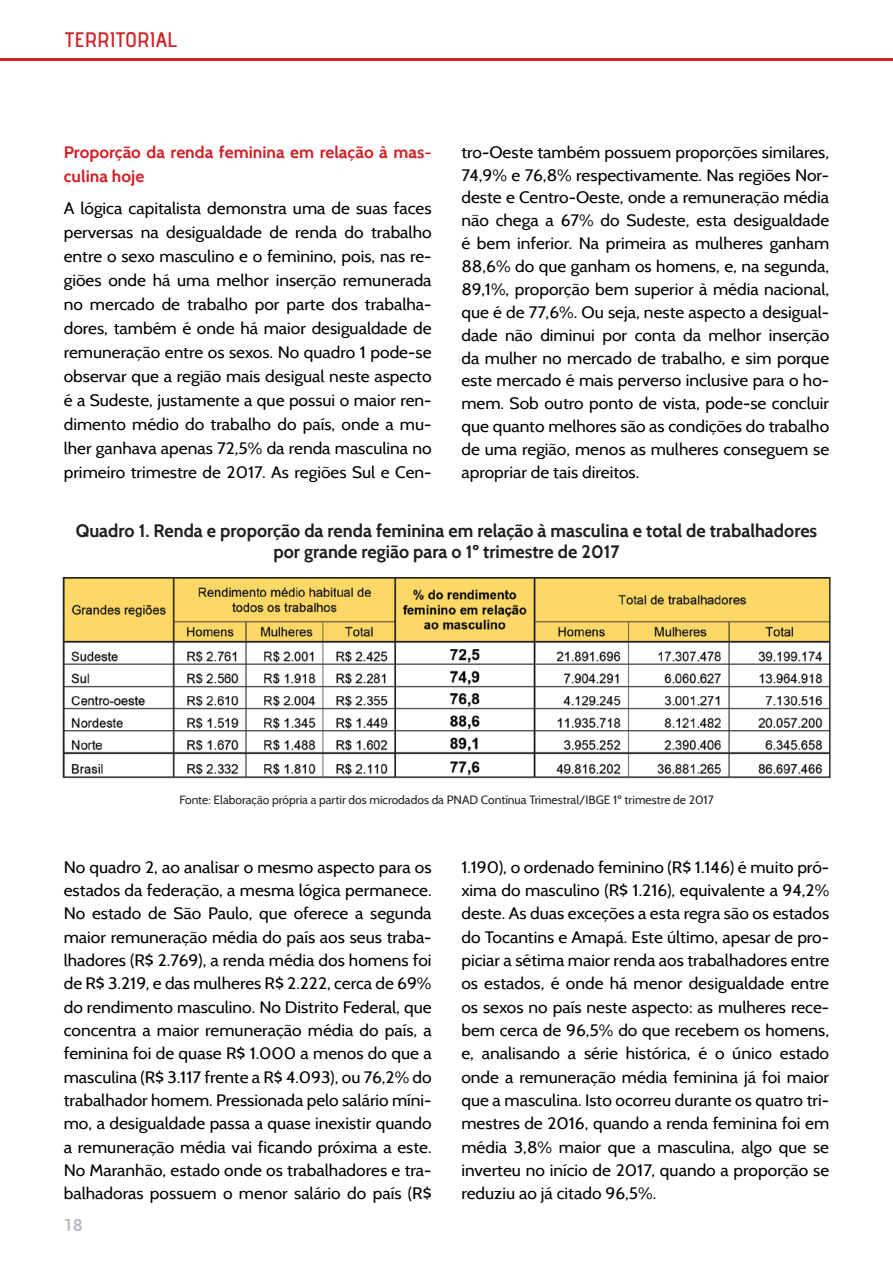
<style>
.page{position:relative;width:893px;height:1263px;background:#fff}
.page>*{position:absolute;margin:0;border:0;box-sizing:border-box;transform-origin:0 0}
.Paragraph_Style_blac{font:21px "advent Bd 2";color:#d1232a;scale:1.05 1}
.t1{font:700 18px/21.6px "Cabin";color:#231f20;text-align:center}
.t2{font:16.5px/23.2px "Cabin";color:#000;text-align:justify;scale:1.05 1}
.t3{font:700 16.5px/24px "Cabin";color:#d1232a;scale:1.05 1}
.t4{font:500 16.5px "Roboto";color:#b1b5be}
.t5{font:12px "Cabin";color:#231f20}
</style>
<div class="page">
<hr style="left:0;top:58px;width:893px;height:3px;background:#d1232a">
<img style="left:62px;top:578px;width:769px;height:201px">
<p class="Paragraph_Style_blac" style="left:65px;top:26px;width:108px">TERRITORIAL</p>
<p class="t3" style="left:64px;top:140px;width:352px">Proporção da renda feminina em relação à mas&shy;culina hoje</p>
<p class="t2" style="left:64px;top:196px;width:352px;line-height:24px">A lógica capitalista demonstra uma de suas faces perversas na desigualdade de renda do trabalho entre o sexo masculino e o feminino, pois, nas re&shy;giões onde há uma melhor inserção remunerada no mercado de trabalho por parte dos trabalha&shy;dores, também é onde há maior desigualdade de remuneração entre os sexos. No quadro 1 pode-se observar que a região mais desigual neste aspecto é a Sudeste, justamente a que possui o maior ren&shy;dimento médio do trabalho do país, onde a mu&shy;lher ganhava apenas 72,5% da renda masculina no primeiro trimestre de 2017. As regiões Sul e Cen-</p>
<p class="t2" style="left:461px;top:140px;width:352px;line-height:22.8px">tro-Oeste também possuem proporções similares, 74,9% e 76,8% respectivamente. Nas regiões Nor&shy;deste e Centro-Oeste, onde a remuneração média não chega a 67% do Sudeste, esta desigualdade é bem inferior. Na primeira as mulheres ganham 88,6% do que ganham os homens, e, na segunda, 89,1%, proporção bem superior à média nacional, que é de 77,6%. Ou seja, neste aspecto a desigual&shy;dade não diminui por conta da melhor inserção da mulher no mercado de trabalho, e sim porque este mercado é mais perverso inclusive para o ho&shy;mem. Sob outro ponto de vista, pode-se concluir que quanto melhores são as condições do trabalho de uma região, menos as mulheres conseguem se apropriar de tais direitos.</p>
<p class="t1" style="left:76px;top:520px;width:743px">Quadro 1. Renda e proporção da renda feminina em relação à masculina e total de trabalhadores por grande região para o 1º trimestre de 2017</p>
<p class="t5" style="left:179px;top:793px;width:536px">Fonte: Elaboração própria a partir dos microdados da PNAD Contínua Trimestral/IBGE 1º trimestre de 2017</p>
<p class="t2" style="left:64px;top:855px;width:352px">No quadro 2, ao analisar o mesmo aspecto para os estados da federação, a mesma lógica permanece.<br>No estado de São Paulo, que oferece a segunda maior remuneração média do país aos seus traba&shy;lhadores (R$ 2.769), a renda média dos homens foi de R$ 3.219, e das mulheres R$ 2.222, cerca de 69% do rendimento masculino. No Distrito Federal, que concentra a maior remuneração média do país, a feminina foi de quase R$ 1.000 a menos do que a masculina (R$ 3.117 frente a R$ 4.093), ou 76,2% do trabalhador homem. Pressionada pelo salário míni&shy;mo, a desigualdade passa a quase inexistir quando a remuneração média vai ficando próxima a este.<br>No Maranhão, estado onde os trabalhadores e tra&shy;balhadoras possuem o menor salário do país (R$</p>
<p class="t2" style="left:461px;top:855px;width:352px">1.190), o ordenado feminino (R$ 1.146) é muito pró&shy;xima do masculino (R$ 1.216), equivalente a 94,2% deste. As duas exceções a esta regra são os estados do Tocantins e Amapá. Este último, apesar de pro&shy;piciar a sétima maior renda aos trabalhadores entre os estados, é onde há menor desigualdade entre os sexos no país neste aspecto: as mulheres rece&shy;bem cerca de 96,5% do que recebem os homens, e, analisando a série histórica, é o único estado onde a remuneração média feminina já foi maior que a masculina. Isto ocorreu durante os quatro tri&shy;mestres de 2016, quando a renda feminina foi em média 3,8% maior que a masculina, algo que se inverteu no início de 2017, quando a proporção se reduziu ao já citado 96,5%.</p>
<p class="t4" style="left:64px;top:1214px;width:20px">18</p>
</div>
